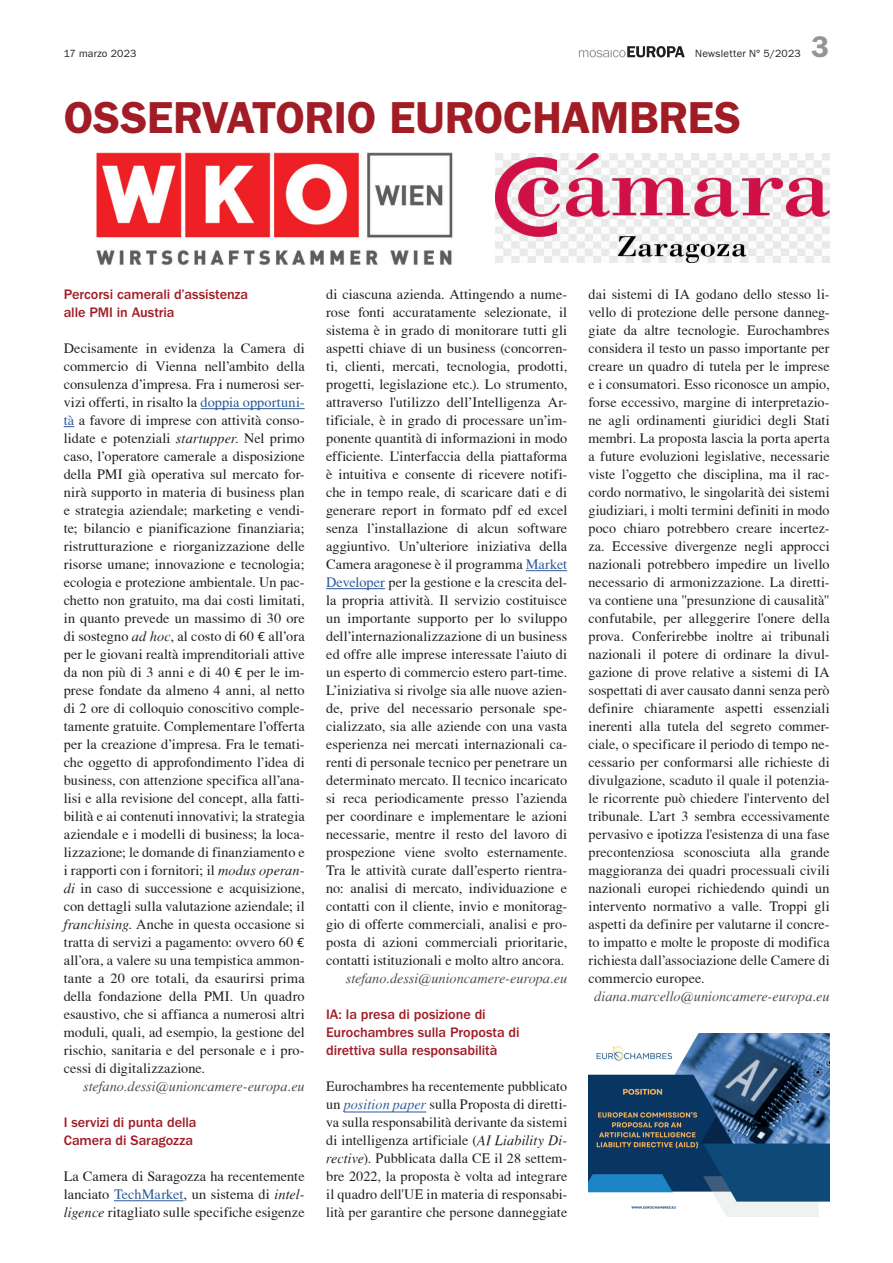
<style>
.page{position:relative;width:893px;height:1263px;background:#fff}
.page>*{position:absolute;margin:0;border:0;box-sizing:border-box;transform-origin:0 0}
.t1{font:600 45px "ITC Franklin Gothic Std";letter-spacing:-.01em;color:#a11c25}
.t2{font:600 30px "ITC Franklin Gothic Std";color:#939598}
.t3{font:14.25px/18px "T Acc LAD";letter-spacing:.005em;color:#231f20;text-align:justify}
.t4{font:500 14.25px/18px "ITC Franklin Gothic Std";letter-spacing:-.005em;color:#a11c25}
.t5{font:14.25px "T Acc LAD Italic";letter-spacing:-.005em;color:#4b4c4d}
.t6{font:10.5px "ITC Franklin Gothic Std";letter-spacing:.015em;color:#231f20}
.s1{color:#2c599a}
.s2{font-family:"T Acc LAD Italic"}
.s3{font-family:"Signika";font-weight:300}
.s4{font-family:"T Acc LAD Italic";color:#2c599a}
</style>
<div class="page">
<svg style="left:579px;top:46px;width:106px;height:11px"></svg>
<hr style="left:201px;top:408px;width:104px;height:1px;background:#2c599a">
<hr style="left:114px;top:1200px;width:70px;height:1px;background:#2c599a">
<hr style="left:526px;top:570px;width:41px;height:1px;background:#2c599a">
<hr style="left:326px;top:588px;width:59px;height:1px;background:#2c599a">
<hr style="left:344px;top:1112px;width:82px;height:1px;background:#2c599a">
<img style="left:96px;top:152px;width:357px;height:113px">
<img style="left:588px;top:1033px;width:241px;height:183px">
<img style="left:496px;top:153px;width:333px;height:110px">
<p class="t6" style="left:64px;top:48px;width:74px">17 marzo 2023</p>
<p class="t6" style="left:695px;top:48px;width:107px">Newsletter N° 5/2023</p>
<h2 class="t2" style="left:811px;top:29px;width:19px">3</h2>
<h1 class="t1" style="left:64px;top:91px;width:679px">OSSERVATORIO EUROCHAMBRES</h1>
<p class="t4" style="left:64px;top:285px;width:186px">Percorsi camerali d’assistenza alle PMI in Austria</p>
<p class="t3" style="left:64px;top:339px;width:242px">Decisamente in evidenza la Camera di commercio di Vienna nell’ambito della consulenza d’impresa. Fra i numerosi ser&shy;vizi offerti, in risalto la <span class="s1">doppia opportuni&shy;tà</span> a favore di imprese con attività conso&shy;lidate e potenziali <span class="s2">startupper</span>. Nel primo caso, l’operatore camerale a disposizione della PMI già operativa sul mercato for&shy;nirà supporto in materia di business plan e strategia aziendale; marketing e vendi&shy;te; bilancio e pianificazione finanziaria; ristrutturazione e riorganizzazione delle risorse umane; innovazione e tecnologia; ecologia e protezione ambientale. Un pac&shy;chetto non gratuito, ma dai costi limitati, in quanto prevede un massimo di 30 ore di sostegno <span class="s2">ad hoc</span>, al costo di 60 <span class="s3">€</span> all’ora per le giovani realtà imprenditoriali attive da non più di 3 anni e di 40 <span class="s3">€</span> per le im&shy;prese fondate da almeno 4 anni, al netto di 2 ore di colloquio conoscitivo comple&shy;tamente gratuite. Complementare l’offerta per la creazione d’impresa. Fra le temati&shy;che oggetto di approfondimento l’idea di business, con attenzione specifica all’ana&shy;lisi e alla revisione del concept, alla fatti&shy;bilità e ai contenuti innovativi; la strategia aziendale e i modelli di business; la loca&shy;lizzazione; le domande di finanziamento e i rapporti con i fornitori; il <span class="s2">modus operan&shy;di</span> in caso di successione e acquisizione, con dettagli sulla valutazione aziendale; il <span class="s2">franchising</span>. Anche in questa occasione si tratta di servizi a pagamento: ovvero 60 <span class="s3">€ </span>all’ora, a valere su una tempistica ammon&shy;tante a 20 ore totali, da esaurirsi prima della fondazione della PMI. Un quadro esaustivo, che si affianca a numerosi altri moduli, quali, ad esempio, la gestione del rischio, sanitaria e del personale e i pro&shy;cessi di digitalizzazione.</p>
<p class="t5" style="left:83px;top:1078px;width:223px">stefano.dessi@unioncamere-europa.eu</p>
<p class="t4" style="left:64px;top:1113px;width:134px">I servizi di punta della<br>Camera di Saragozza</p>
<p class="t3" style="left:64px;top:1167px;width:242px">La Camera di Saragozza ha recentemente lanciato <span class="s1">TechMarket</span>, un sistema di <span class="s2">intel&shy;ligence</span> ritagliato sulle specifiche esigenze</p>
<p class="t3" style="left:326px;top:285px;width:243px">di ciascuna azienda. Attingendo a nume&shy;rose fonti accuratamente selezionate, il sistema è in grado di monitorare tutti gli aspetti chiave di un business (concorren&shy;ti, clienti, mercati, tecnologia, prodotti, progetti, legislazione etc.). Lo strumento, attraverso l'utilizzo dell’Intelligenza Ar&shy;tificiale, è in grado di processare un’im&shy;ponente quantità di informazioni in modo efficiente. L'interfaccia della piattaforma è intuitiva e consente di ricevere notifi&shy;che in tempo reale, di scaricare dati e di generare report in formato pdf ed excel senza l’installazione di alcun software aggiuntivo. Un’ulteriore iniziativa della Camera aragonese è il programma <span class="s1">Market Developer</span> per la gestione e la crescita del&shy;la propria attività. Il servizio costituisce un importante supporto per lo sviluppo dell’internazionalizzazione di un business ed offre alle imprese interessate l’aiuto di un esperto di commercio estero part-time.<br>L’iniziativa si rivolge sia alle nuove azien&shy;de, prive del necessario personale spe&shy;cializzato, sia alle aziende con una vasta esperienza nei mercati internazionali ca&shy;renti di personale tecnico per penetrare un determinato mercato. Il tecnico incaricato si reca periodicamente presso l’azienda per coordinare e implementare le azioni necessarie, mentre il resto del lavoro di prospezione viene svolto esternamente.<br>Tra le attività curate dall’esperto rientra&shy;no: analisi di mercato, individuazione e contatti con il cliente, invio e monitorag&shy;gio di offerte commerciali, analisi e pro&shy;posta di azioni commerciali prioritarie, contatti istituzionali e molto altro ancora.</p>
<p class="t5" style="left:346px;top:970px;width:223px">stefano.dessi@unioncamere-europa.eu</p>
<p class="t4" style="left:326px;top:1005px;width:195px">IA: la presa di posizione di<br>Eurochambres sulla Proposta di direttiva sulla responsabilità</p>
<p class="t3" style="left:326px;top:1077px;width:243px">Eurochambres ha recentemente pubblicato un <span class="s4">position paper</span> sulla Proposta di diretti&shy;va sulla responsabilità derivante da sistemi di intelligenza artificiale (<span class="s2">AI Liability Di&shy;rective</span>). Pubblicata dalla CE il 28 settem&shy;bre 2022, la proposta è volta ad integrare il quadro dell'UE in materia di responsabi&shy;lità per garantire che persone danneggiate</p>
<p class="t3" style="left:588px;top:285px;width:243px">dai sistemi di IA godano dello stesso li&shy;vello di protezione delle persone danneg&shy;giate da altre tecnologie. Eurochambres considera il testo un passo importante per creare un quadro di tutela per le imprese e i consumatori. Esso riconosce un ampio, forse eccessivo, margine di interpretazio&shy;ne agli ordinamenti giuridici degli Stati membri. La proposta lascia la porta aperta a future evoluzioni legislative, necessarie viste l’oggetto che disciplina, ma il rac&shy;cordo normativo, le singolarità dei sistemi giudiziari, i molti termini definiti in modo poco chiaro potrebbero creare incertez&shy;za. Eccessive divergenze negli approcci nazionali potrebbero impedire un livello necessario di armonizzazione. La diretti&shy;va contiene una "presunzione di causalità" confutabile, per alleggerire l'onere della prova. Conferirebbe inoltre ai tribunali nazionali il potere di ordinare la divul&shy;gazione di prove relative a sistemi di IA sospettati di aver causato danni senza però definire chiaramente aspetti essenziali inerenti alla tutela del segreto commer&shy;ciale, o specificare il periodo di tempo ne&shy;cessario per conformarsi alle richieste di divulgazione, scaduto il quale il potenzia&shy;le ricorrente può chiedere l'intervento del tribunale. L’art 3 sembra eccessivamente pervasivo e ipotizza l'esistenza di una fase precontenziosa sconosciuta alla grande maggioranza dei quadri processuali civili nazionali europei richiedendo quindi un intervento normativo a valle. Troppi gli aspetti da definire per valutarne il concre&shy;to impatto e molte le proposte di modifica richiesta dall’associazione delle Camere di commercio europee.</p>
<p class="t5" style="left:594px;top:988px;width:237px">diana.marcello@unioncamere-europa.eu</p>
</div>
